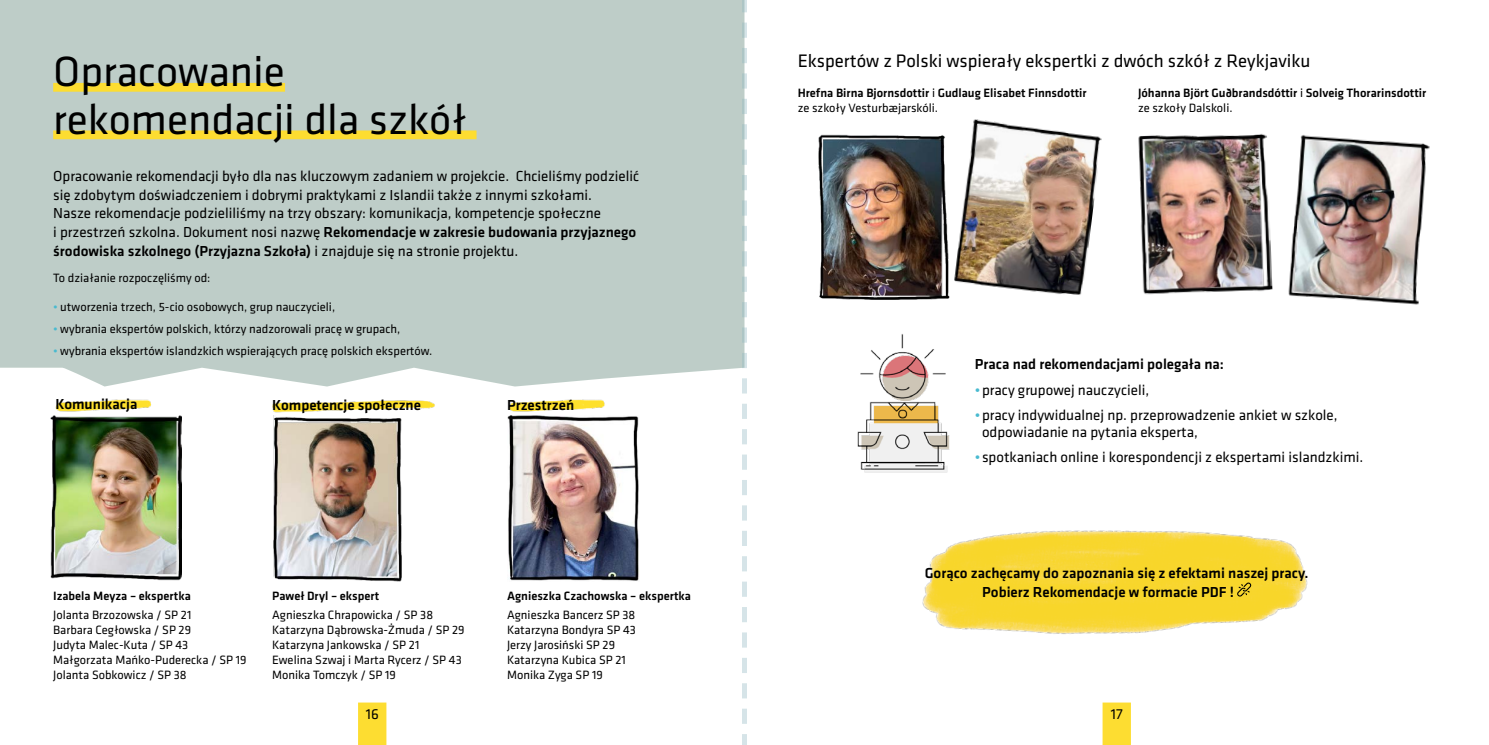
<style>
.page{position:relative;width:1489px;height:745px;background:#fff}
.page>*{position:absolute;margin:0;border:0;box-sizing:border-box;transform-origin:0 0}
.t1{font:43.75px/47.5px "Klavika";color:#000}
.t2{font:18.75px "Klavika";color:#000}
.t3{font:15px/18.8px "Klavika";color:#000}
.t4{font:500 15px/18.8px "Klavika";color:#000}
.t5{font:12.5px/15px "Klavika";color:#000}
.t6{font:500 12.5px/15px "Klavika";color:#000}
.s1{font-weight:500}
.s2{color:#49bad0}
.s3{font-weight:400}
</style>
<div class="page">
<div style="left:358px;top:702px;width:28px;height:42px;background:#fddd31"></div>
<div style="left:1102px;top:702px;width:28px;height:42px;background:#fddd31"></div>
<img style="left:922px;top:530px;width:386px;height:104px">
<div style="left:0;top:0;width:742px;height:386px;background:#becdc8"></div>
<img style="left:272px;top:400px;width:163px;height:13px">
<img style="left:508px;top:386px;width:97px;height:26px">
<img style="left:55px;top:386px;width:96px;height:25px">
<div style="left:53px;top:83px;width:232px;height:9px;background:#fddd31"></div>
<div style="left:53px;top:130px;width:423px;height:9px;background:#fddd31"></div>
<img style="left:857px;top:334px;width:93px;height:139px">
<svg style="left:1236px;top:582px;width:15px;height:14px"></svg>
<img style="left:273px;top:415px;width:129px;height:165px">
<img style="left:50px;top:415px;width:132px;height:165px">
<img style="left:507px;top:415px;width:132px;height:165px">
<img style="left:954px;top:119px;width:148px;height:176px">
<img style="left:1138px;top:133px;width:134px;height:162px">
<img style="left:819px;top:134px;width:131px;height:165px">
<img style="left:1288px;top:135px;width:141px;height:170px">
<svg style="left:742px;top:0;width:5px;height:744px"></svg>
<h1 class="t1" style="left:53px;top:46px;width:415px">Opracowanie rekomendacji dla szkół</h1>
<p class="t3" style="left:53px;top:166px;width:587px">Opracowanie rekomendacji było dla nas kluczowym zadaniem w projekcie. Chcieliśmy podzielić się zdobytym doświadczeniem i dobrymi praktykami z Islandii także z innymi szkołami.<br>Nasze rekomendacje podzieliliśmy na trzy obszary: komunikacja, kompetencje społeczne<br>i przestrzeń szkolna. Dokument nosi nazwę <span class="s1">Rekomendacje w zakresie budowania przyjaznego środowiska szkolnego (Przyjazna Szkoła)</span> i znajduje się na stronie projektu.</p>
<p class="t5" style="left:53px;top:269px;width:159px">To działanie rozpoczęliśmy od:</p>
<p class="t5" style="left:53px;top:298px;width:283px"><span class="s2">•</span> utworzenia trzech, 5-cio osobowych, grup nauczycieli,</p>
<p class="t5" style="left:53px;top:320px;width:349px"><span class="s2">•</span> wybrania ekspertów polskich, którzy nadzorowali pracę w grupach,</p>
<p class="t5" style="left:53px;top:343px;width:381px"><span class="s2">•</span> wybrania ekspertów islandzkich wspierających pracę polskich ekspertów.</p>
<p class="t4" style="left:55px;top:394px;width:83px">Komunikacja</p>
<p class="t4" style="left:272px;top:394px;width:150px">Kompetencje społeczne</p>
<p class="t4" style="left:507px;top:394px;width:69px">Przestrzeń</p>
<p class="t6" style="left:53px;top:587px;width:139px">Izabela Meyza – ekspertka</p>
<p class="t5" style="left:53px;top:606px;width:195px">Jolanta Brzozowska / SP 21<br>Barbara Cegłowska / SP 29<br>Judyta Malec-Kuta / SP 43<br>Małgorzata Mańko-Puderecka / SP 19<br>Jolanta Sobkowicz / SP 38</p>
<p class="t6" style="left:272px;top:587px;width:109px">Paweł Dryl – ekspert</p>
<p class="t5" style="left:272px;top:606px;width:194px">Agnieszka Chrapowicka / SP 38<br>Katarzyna Dąbrowska-Żmuda / SP 29<br>Katarzyna Jankowska / SP 21<br>Ewelina Szwaj i Marta Rycerz / SP 43<br>Monika Tomczyk / SP 19</p>
<p class="t6" style="left:507px;top:587px;width:185px">Agnieszka Czachowska – ekspertka</p>
<p class="t5" style="left:507px;top:606px;width:130px">Agnieszka Bancerz SP 38<br>Katarzyna Bondyra SP 43<br>Jerzy Jarosiński SP 29<br>Katarzyna Kubica SP 21<br>Monika Zyga SP 19</p>
<p class="t2" style="left:797px;top:49px;width:514px">Ekspertów z Polski wspierały ekspertki z dwóch szkół z Reykjaviku</p>
<p class="t6" style="left:797px;top:85px;width:290px">Hrefna Birna Bjornsdottir <span class="s3">i</span> Gudlaug Elisabet Finnsdottir <span class="s3">ze szkoły Vesturbæjarskóli.</span></p>
<p class="t6" style="left:1137px;top:85px;width:290px">Jóhanna Björt Guðbrandsdóttir <span class="s3">i</span> Solveig Thorarinsdottir <span class="s3">ze szkoły Dalskoli.</span></p>
<p class="t4" style="left:974px;top:354px;width:250px">Praca nad rekomendacjami polegała na:</p>
<p class="t3" style="left:974px;top:380px;width:176px"><span class="s2">•</span>pracy grupowej nauczycieli,</p>
<p class="t3" style="left:981px;top:405px;width:357px;line-height:17.5px;text-indent:-7px"><span class="s2">•</span>pracy indywidualnej np. przeprowadzenie ankiet w szkole, odpowiadanie na pytania eksperta,</p>
<p class="t3" style="left:974px;top:447px;width:390px"><span class="s2">•</span>spotkaniach online i korespondencji z ekspertami islandzkimi.</p>
<p class="t4" style="left:982px;top:562px;width:328px;text-indent:-57px">Gorąco zachęcamy do zapoznania się z efektami naszej pracy.<br>Pobierz Rekomendacje w formacie PDF !</p>
<p class="t3" style="left:366px;top:703px;width:14px">16</p>
<p class="t3" style="left:1110px;top:703px;width:14px">17</p>
</div>
